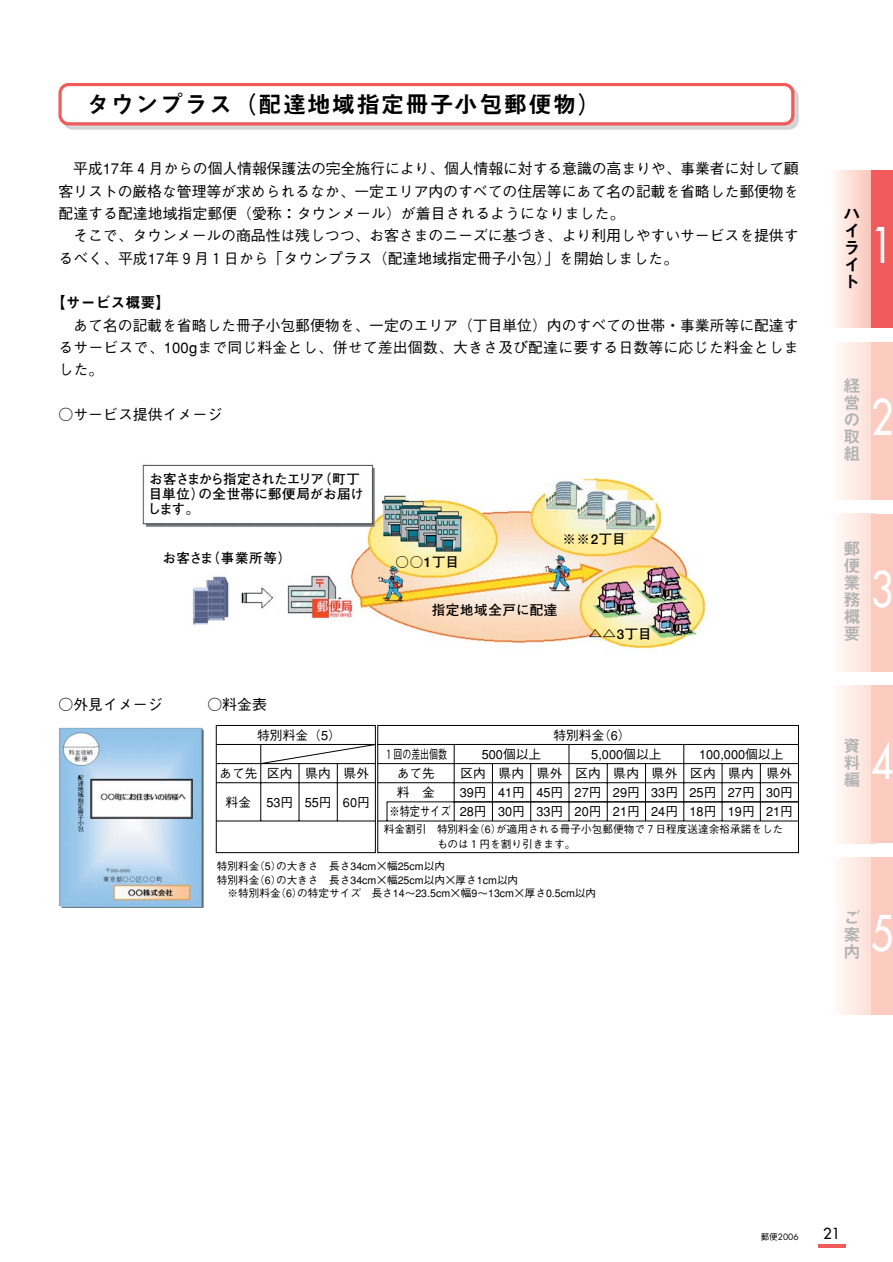
<style>
.page{position:relative;width:893px;height:1262px;background:#fff}
.page>*{position:absolute;margin:0;border:0;box-sizing:border-box;transform-origin:0 0}
.t1{font:47.85px "Futura";color:#fff;scale:.8 1}
.t2{font:23.4px "Midashi Go MB31";letter-spacing:.05em;color:#000}
.t3{font:16.95px/17px "Midashi Go MB31";color:#b3b3b3;text-align:justify}
.t4{font:16.95px/17px "Midashi Go MB31";color:#000;text-align:justify}
.t5{font:500 14.85px/22.4px "Gothic BBB";color:#000;text-align:justify}
.t6{font:14.85px "Midashi Go MB31";color:#000}
.t7{font:14.85px "Futura";color:#000}
.t8{font:700 13.5px/15px "Futo Go B101";letter-spacing:-.02em;color:#000}
.t9{font:700 13.5px "Futo Go B101";letter-spacing:.005em;color:#000}
.t10{font:700 13.5px "Futo Go B101";letter-spacing:.045em;color:#000}
.t11{font:700 13.5px "Futo Go B101";letter-spacing:.05em;color:#000}
.t12{font:500 12.75px/19.2px "Gothic BBB";color:#000;text-align:justify}
.t13{font:500 12.75px "Gothic BBB";color:#000;scale:.7 1}
.t14{font:500 12.75px "Gothic BBB";color:#000;scale:.8 1}
.t15{font:500 10.65px/14.9px "Gothic BBB";color:#000}
.t16{font:8.55px "Futura";color:#000}
.s1{font-family:"Gothic BBB";font-weight:500}
</style>
<div class="page">
<svg style="left:836px;top:170px;width:35px;height:157px;background:#fcdcd4"></svg>
<div style="left:871px;top:170px;width:21px;height:157px;background:#f15b5b"></div>
<svg style="left:839px;top:342px;width:32px;height:157px"></svg>
<div style="left:871px;top:342px;width:21px;height:157px;background:#fbcbc0"></div>
<svg style="left:839px;top:514px;width:32px;height:157px"></svg>
<div style="left:871px;top:514px;width:21px;height:157px;background:#fbcbc0"></div>
<svg style="left:839px;top:685px;width:32px;height:158px"></svg>
<div style="left:871px;top:685px;width:21px;height:158px;background:#fbcbc0"></div>
<svg style="left:839px;top:857px;width:32px;height:158px"></svg>
<div style="left:871px;top:857px;width:21px;height:158px;background:#fbcbc0"></div>
<hr style="left:817px;top:1244px;width:28px;height:3px;background:#f15b5b">
<svg style="left:66px;top:90px;width:729px;height:36px"></svg>
<div style="left:63px;top:87px;width:735px;height:43px;border:3px solid #d1d3d4;border-radius:9px"></div>
<div style="left:62px;top:86px;width:729px;height:36px;background:#fff;border-radius:7px"></div>
<div style="left:58px;top:83px;width:736px;height:42px;border:3px solid #f15b5b;border-radius:9px"></div>
<svg style="left:216px;top:725px;width:582px;height:128px"></svg>
<img style="left:58px;top:728px;width:146px;height:180px">
<svg style="left:216px;top:744px;width:583px;height:77px"></svg>
<img style="left:142px;top:464px;width:567px;height:187px">
<h2 class="t2" style="left:86px;top:95px;width:516px">タウンプラス（配達地域指定冊子小包郵便物）</h2>
<p class="t5" style="left:58px;top:160px;width:741px;text-indent:15px">平成17年４月からの個人情報保護法の完全施行により、個人情報に対する意識の高まりや、事業者に対して顧客リストの厳格な管理等が求められるなか、一定エリア内のすべての住居等にあて名の記載を省略した郵便物を配達する配達地域指定郵便（愛称：タウンメール）が着目されるようになりました。</p>
<p class="t5" style="left:58px;top:227px;width:741px;text-indent:15px">そこで、タウンメールの商品性は残しつつ、お客さまのニーズに基づき、より利用しやすいサービスを提供するべく、平成17年９月１日から「タウンプラス（配達地域指定冊子小包）」を開始しました。</p>
<p class="t6" style="left:51px;top:297px;width:121px">【サービス概要】</p>
<p class="t5" style="left:58px;top:316px;width:741px;text-indent:15px">あて名の記載を省略した冊子小包郵便物を、一定のエリア（丁目単位）内のすべての世帯・事業所等に配達するサービスで、100gまで同じ料金とし、併せて差出個数、大きさ及び配達に要する日数等に応じた料金としました。</p>
<p class="t5" style="left:58px;top:405px;width:165px">○サービス提供イメージ</p>
<p class="t8" style="left:148px;top:473px;width:218px">お客さまから指定されたエリア（町丁目単位）の全世帯に郵便局がお届けします。</p>
<p class="t10" style="left:162px;top:553px;width:130px">お客さま（事業所等）</p>
<p class="t9" style="left:395px;top:557px;width:65px">○○1丁目</p>
<p class="t9" style="left:562px;top:534px;width:65px">※※2丁目</p>
<p class="t11" style="left:431px;top:604px;width:127px">指定地域全戸に配達</p>
<p class="t9" style="left:588px;top:629px;width:65px">△△3丁目</p>
<p class="t5" style="left:58px;top:695px;width:210px">○外見イメージ　　　○料金表</p>
<p class="t12" style="left:257px;top:727px;width:85px">特別料金（5）</p>
<p class="t12" style="left:553px;top:727px;width:79px">特別料金（6）</p>
<p class="t12" style="left:396px;top:765px;width:40px">あて先</p>
<p class="t12" style="left:396px;top:784px;width:40px">料　金</p>
<p class="t14" style="left:389px;top:806px;width:78px">※特定サイズ</p>
<p class="t13" style="left:384px;top:749px;width:91px">１回の差出個数</p>
<p class="t12" style="left:482px;top:746px;width:61px">500個以上</p>
<p class="t12" style="left:591px;top:746px;width:72px">5,000個以上</p>
<p class="t12" style="left:613px;top:765px;width:65px">県内 県外</p>
<p class="t12" style="left:574px;top:784px;width:105px">27円 29円 33円</p>
<p class="t12" style="left:574px;top:803px;width:105px">20円 21円 24円</p>
<p class="t12" style="left:267px;top:765px;width:104px">区内 県内 県外</p>
<p class="t12" style="left:266px;top:794px;width:105px">53円 55円 60円</p>
<p class="t12" style="left:460px;top:765px;width:105px;text-indent:39px">県内 県外39円 41円 45円28円 30円 33円</p>
<p class="t12" style="left:460px;top:765px;width:27px">区内</p>
<p class="t12" style="left:575px;top:765px;width:27px">区内</p>
<p class="t12" style="left:219px;top:765px;width:40px">あて先</p>
<p class="t12" style="left:226px;top:794px;width:27px">料金</p>
<p class="t12" style="left:699px;top:746px;width:86px">100,000個以上</p>
<p class="t12" style="left:728px;top:765px;width:65px">県内 県外</p>
<p class="t12" style="left:689px;top:784px;width:105px">25円 27円 30円</p>
<p class="t12" style="left:689px;top:803px;width:105px">18円 19円 21円</p>
<p class="t12" style="left:690px;top:765px;width:27px">区内</p>
<p class="t15" style="left:437px;top:823px;width:348px;text-indent:-53px">料金割引　特別料金（6）が適用される冊子小包郵便物で７日程度送達余裕承諾をしたものは１円を割り引きます。</p>
<p class="t15" style="left:217px;top:859px;width:229px">特別料金（5）の大きさ　長さ34cm×幅25cm以内</p>
<p class="t15" style="left:217px;top:873px;width:303px">特別料金（6）の大きさ　長さ34cm×幅25cm以内×厚さ1cm以内</p>
<p class="t15" style="left:227px;top:887px;width:370px">※特別料金（6）の特定サイズ　長さ14～23.5cm×幅9～13cm×厚さ0.5cm以内</p>
<p class="t4" style="left:843px;top:207px;width:19px">ハイライト</p>
<h1 class="t1" style="left:871px;top:222px;width:29px">1</h1>
<p class="t3" style="left:843px;top:379px;width:19px">経営の取組</p>
<h1 class="t1" style="left:871px;top:393px;width:29px">2</h1>
<p class="t3" style="left:843px;top:542px;width:19px">郵便業務概要</p>
<h1 class="t1" style="left:871px;top:565px;width:29px">3</h1>
<p class="t3" style="left:843px;top:740px;width:19px">資料編</p>
<h1 class="t1" style="left:871px;top:737px;width:29px">4</h1>
<p class="t3" style="left:843px;top:911px;width:19px">ご案内</p>
<h1 class="t1" style="left:871px;top:909px;width:29px">5</h1>
<p class="t16" style="left:760px;top:1232px;width:39px"><span class="s1">郵便</span>2006</p>
<p class="t7" style="left:823px;top:1226px;width:19px">21</p>
</div>
